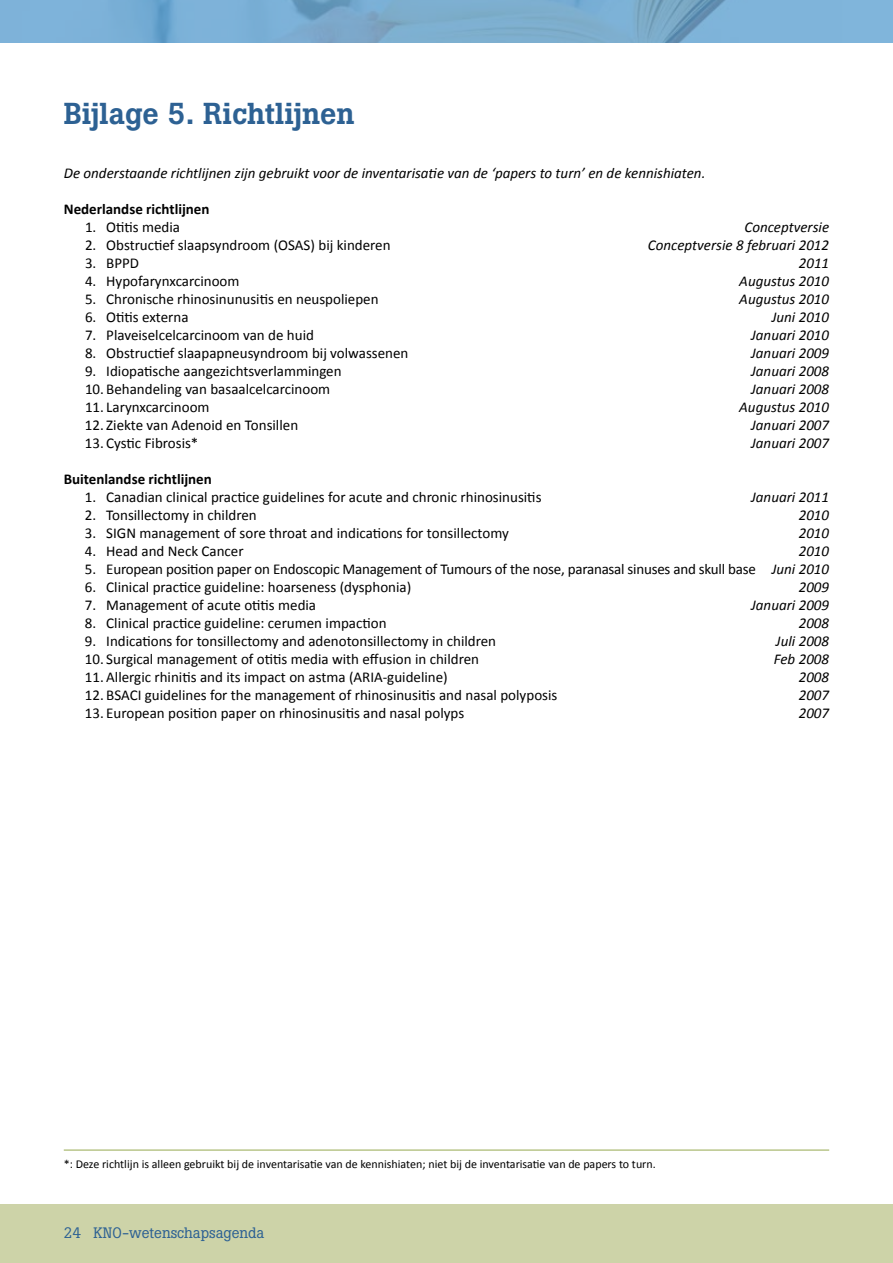
<style>
.page{position:relative;width:893px;height:1263px;background:#fff}
.page>*{position:absolute;margin:0;border:0;box-sizing:border-box;transform-origin:0 0}
.t1{font:500 30px "Boton";color:#2d6193}
.t2{font:15px "Calibri";color:#000}
.t3{font:italic 15px "Calibri";color:#000}
.t4{font:700 15px "Calibri";color:#000}
.t5{font:15px "Boton";color:#2d6193}
.t6{font:12px "Calibri";color:#000}
.s1{font-style:italic}
</style>
<div class="page">
<div style="left:0;top:1204px;width:893px;height:59px;background:#cdd3a8"></div>
<img style="left:0;top:0;width:893px;height:43px">
<hr style="left:64px;top:1150px;width:765px;height:1px;background:#96a950">
<h1 class="t1" style="left:64px;top:96px;width:292px">Bijlage 5. Richtlijnen</h1>
<p class="t3" style="left:64px;top:164px;width:643px">De onderstaande richtlijnen zijn gebruikt voor de inventarisatie van de ‘papers to turn’ en de kennishiaten.</p>
<p class="t4" style="left:64px;top:200px;width:147px">Nederlandse richtlijnen</p>
<p class="t2" style="left:85px;top:218px;width:97px">1. Otitis media</p>
<p class="t3" style="left:744px;top:218px;width:86px">Conceptversie</p>
<p class="t2" style="left:85px;top:236px;width:307px">2. Obstructief slaapsyndroom (OSAS) bij kinderen</p>
<p class="t3" style="left:648px;top:236px;width:183px">Conceptversie 8 februari 2012</p>
<p class="t2" style="left:85px;top:254px;width:56px">3. BPPD</p>
<p class="t3" style="left:799px;top:254px;width:32px">2011</p>
<p class="t2" style="left:85px;top:272px;width:156px">4. Hypofarynxcarcinoom</p>
<p class="t3" style="left:739px;top:272px;width:91px">Augustus 2010</p>
<p class="t2" style="left:85px;top:290px;width:295px">5. Chronische rhinosinunusitis en neuspoliepen</p>
<p class="t3" style="left:739px;top:290px;width:91px">Augustus 2010</p>
<p class="t2" style="left:85px;top:308px;width:105px">6. Otitis externa</p>
<p class="t3" style="left:772px;top:308px;width:59px">Juni 2010</p>
<p class="t2" style="left:85px;top:326px;width:231px">7. Plaveiselcelcarcinoom van de huid</p>
<p class="t3" style="left:751px;top:326px;width:80px">Januari 2010</p>
<p class="t2" style="left:85px;top:344px;width:325px">8. Obstructief slaapapneusyndroom bij volwassenen</p>
<p class="t3" style="left:751px;top:344px;width:80px">Januari 2009</p>
<p class="t2" style="left:85px;top:362px;width:258px">9. Idiopatische aangezichtsverlammingen</p>
<p class="t3" style="left:751px;top:362px;width:80px">Januari 2008</p>
<p class="t2" style="left:85px;top:380px;width:247px">10. Behandeling van basaalcelcarcinoom</p>
<p class="t3" style="left:751px;top:380px;width:80px">Januari 2008</p>
<p class="t2" style="left:85px;top:398px;width:126px">11. Larynxcarcinoom</p>
<p class="t3" style="left:739px;top:398px;width:91px">Augustus 2010</p>
<p class="t2" style="left:85px;top:416px;width:215px">12. Ziekte van Adenoid en Tonsillen</p>
<p class="t3" style="left:751px;top:416px;width:80px">Januari 2007</p>
<p class="t2" style="left:85px;top:434px;width:115px">13. Cystic Fibrosis*</p>
<p class="t3" style="left:751px;top:434px;width:80px">Januari 2007</p>
<p class="t4" style="left:64px;top:470px;width:150px">Buitenlandse richtlijnen</p>
<p class="t2" style="left:85px;top:488px;width:458px">1. Canadian clinical practice guidelines for acute and chronic rhinosinusitis</p>
<p class="t3" style="left:751px;top:488px;width:80px">Januari 2011</p>
<p class="t2" style="left:85px;top:506px;width:173px">2. Tonsillectomy in children</p>
<p class="t3" style="left:799px;top:506px;width:32px">2010</p>
<p class="t2" style="left:85px;top:524px;width:425px">3. SIGN management of sore throat and indications for tonsillectomy</p>
<p class="t3" style="left:799px;top:524px;width:32px">2010</p>
<p class="t2" style="left:85px;top:542px;width:160px">4. Head and Neck Cancer</p>
<p class="t3" style="left:799px;top:542px;width:32px">2010</p>
<p class="t2" style="left:85px;top:560px;width:746px">5. European position paper on Endoscopic Management of Tumours of the nose, paranasal sinuses and skull base <span class="s1">Juni 2010</span></p>
<p class="t2" style="left:85px;top:578px;width:328px">6. Clinical practice guideline: hoarseness (dysphonia)</p>
<p class="t3" style="left:799px;top:578px;width:32px">2009</p>
<p class="t2" style="left:85px;top:596px;width:233px">7. Management of acute otitis media</p>
<p class="t3" style="left:751px;top:596px;width:80px">Januari 2009</p>
<p class="t2" style="left:85px;top:614px;width:303px">8. Clinical practice guideline: cerumen impaction</p>
<p class="t3" style="left:799px;top:614px;width:32px">2008</p>
<p class="t2" style="left:85px;top:632px;width:413px">9. Indications for tonsillectomy and adenotonsillectomy in children</p>
<p class="t3" style="left:776px;top:632px;width:55px">Juli 2008</p>
<p class="t2" style="left:85px;top:650px;width:396px">10. Surgical management of otitis media with effusion in children</p>
<p class="t3" style="left:774px;top:650px;width:57px">Feb 2008</p>
<p class="t2" style="left:85px;top:668px;width:364px">11. Allergic rhinitis and its impact on astma (ARIA-guideline)</p>
<p class="t3" style="left:799px;top:668px;width:32px">2008</p>
<p class="t2" style="left:85px;top:686px;width:474px">12. BSACI guidelines for the management of rhinosinusitis and nasal polyposis</p>
<p class="t3" style="left:799px;top:686px;width:32px">2007</p>
<p class="t2" style="left:85px;top:704px;width:381px">13. European position paper on rhinosinusitis and nasal polyps</p>
<p class="t3" style="left:799px;top:704px;width:32px">2007</p>
<p class="t6" style="left:64px;top:1157px;width:593px">*: Deze richtlijn is alleen gebruikt bij de inventarisatie van de kennishiaten; niet bij de inventarisatie van de papers to turn.</p>
<p class="t5" style="left:64px;top:1224px;width:202px">24 KNO-wetenschapsagenda</p>
</div>
